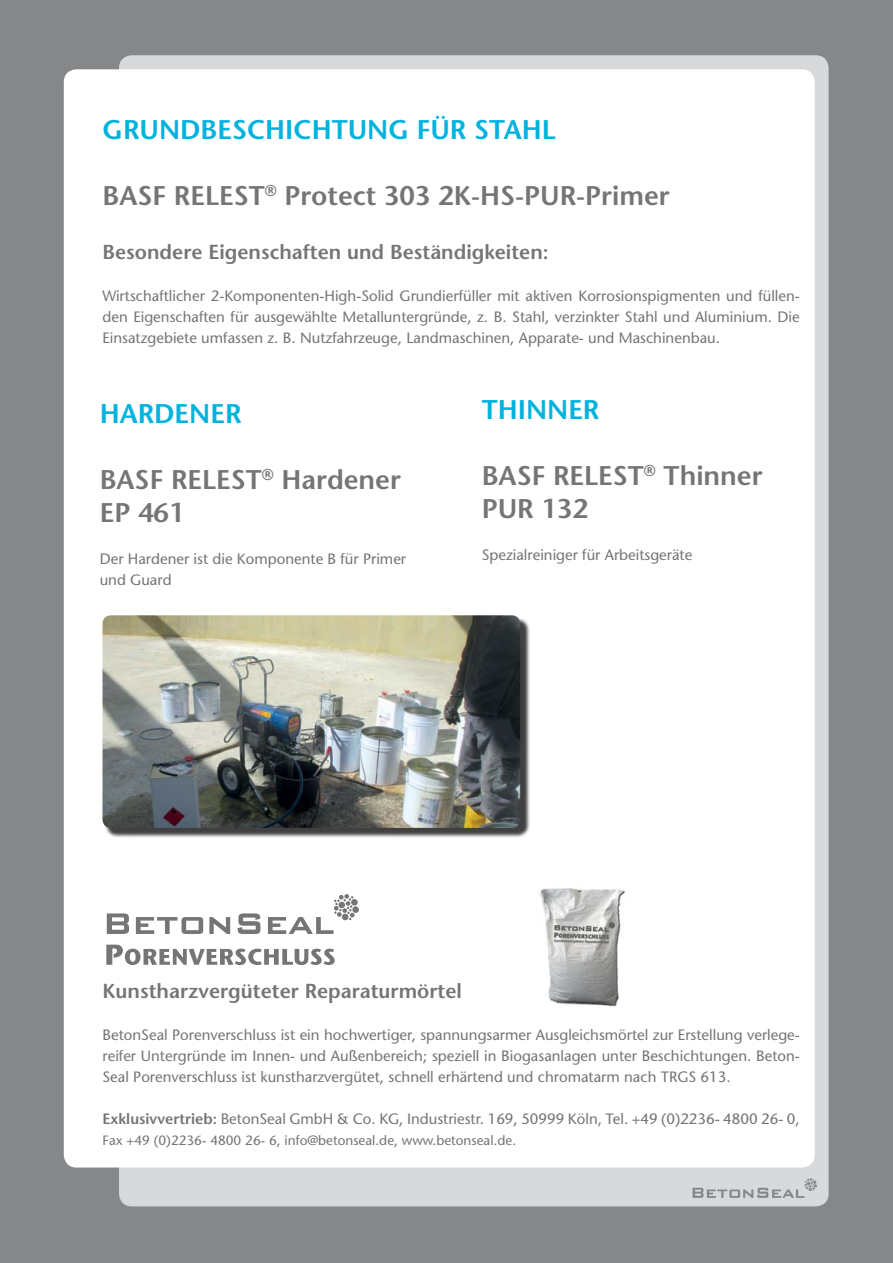
<style>
.page{position:relative;width:893px;height:1263px;background:#858789}
.page>*{position:absolute;margin:0;border:0;box-sizing:border-box;transform-origin:0 0}
.t1{font:600 27px/33px "Stone Sans Std";color:#737577}
.t2{font:600 27px "Stone Sans Std";color:#00b2dd}
.t3{font:600 20.25px "Stone Sans Std";color:#737577}
.t4{font:500 15px/21px "Stone Sans Std";color:#737577;text-align:justify}
.t5{font:500 13.5px "Stone Sans Std";color:#737577}
.s1{font-weight:600}
</style>
<div class="page">
<div style="left:119px;top:55px;width:710px;height:1151px;background:#d7d9da;border-radius:13px"></div>
<div style="left:64px;top:69px;width:751px;height:1098px;background:#fff;border-radius:13px"></div>
<svg style="left:692px;top:1178px;width:125px;height:20px"></svg>
<div style="left:104px;top:617px;width:426px;height:221px;background:#000;opacity:.75"></div>
<img style="left:103px;top:615px;width:417px;height:213px">
<svg style="left:107px;top:913px;width:22px;height:21px"></svg>
<svg style="left:136px;top:917px;width:67px;height:17px"></svg>
<svg style="left:209px;top:917px;width:21px;height:17px"></svg>
<svg style="left:238px;top:913px;width:22px;height:21px"></svg>
<svg style="left:268px;top:894px;width:91px;height:40px"></svg>
<svg style="left:106px;top:945px;width:229px;height:20px"></svg>
<img style="left:539px;top:888px;width:87px;height:119px">
<h1 class="t2" style="left:103px;top:113px;width:448px">Gru ndbeschichtung für Stahl</h1>
<h1 class="t1" style="left:103px;top:179px;width:569px">BASF RELEST<sup>®</sup> Protect 303 2K-H S-PUR-Primer</h1>
<h2 class="t3" style="left:103px;top:240px;width:448px">Besondere Eigenschaften und Beständigkeiten:</h2>
<p class="t4" style="left:103px;top:285px;width:699px">Wirtschaftlicher 2-Komponenten-High-Solid Grundierfüller mit aktiven Korrosionspigmenten und füllen&shy;den Eigenschaften für ausgewählte Metalluntergründe, z. B. Stahl, verzinkter Stahl und Aluminium. Die Einsatzgebiete umfassen z. B. Nutzfahrzeuge, Landmaschinen, Apparate- und Maschinenbau.</p>
<h1 class="t2" style="left:100px;top:397px;width:138px">HARDEN Er</h1>
<h1 class="t1" style="left:100px;top:463px;width:303px">BASF RELEST<sup>®</sup> Hardener<br>EP 461</h1>
<p class="t4" style="left:100px;top:548px;width:308px">Der Hardener ist die Komponente B für Primer und Guard</p>
<h1 class="t2" style="left:482px;top:394px;width:102px">Thinner</h1>
<h1 class="t1" style="left:482px;top:459px;width:282px">BASF RELEST<sup>®</sup> Thinner<br>PUR 132</h1>
<p class="t4" style="left:482px;top:544px;width:212px">Spezialreiniger für Arbeitsgeräte</p>
<h2 class="t3" style="left:103px;top:979px;width:361px">Kunstharzvergüteter Reparaturmörtel</h2>
<p class="t4" style="left:103px;top:1024px;width:699px">BetonSeal Porenverschluss ist ein hochwertiger, spannungsarmer Ausgleichsmörtel zur Erstellung verlege&shy;reifer Untergründe im Innen- und Außenbereich; speziell in Biogasanlagen unter Beschichtungen. Beton-Seal Porenverschluss ist kunstharzvergütet, schnell erhärtend und chromatarm nach TRGS 613.</p>
<p class="t4" style="left:103px;top:1108px;width:699px"><span class="s1">Exklusivvertrieb:</span> BetonSeal GmbH &amp; Co. KG, Industriestr. 169, 50999 Köln, Tel. +49 (0)2236- 4800 26- 0,</p>
<p class="t5" style="left:103px;top:1132px;width:415px">Fax +49 (0)2236- 4800 26- 6, info@betonseal.de, www.betonseal.de.</p>
</div>
